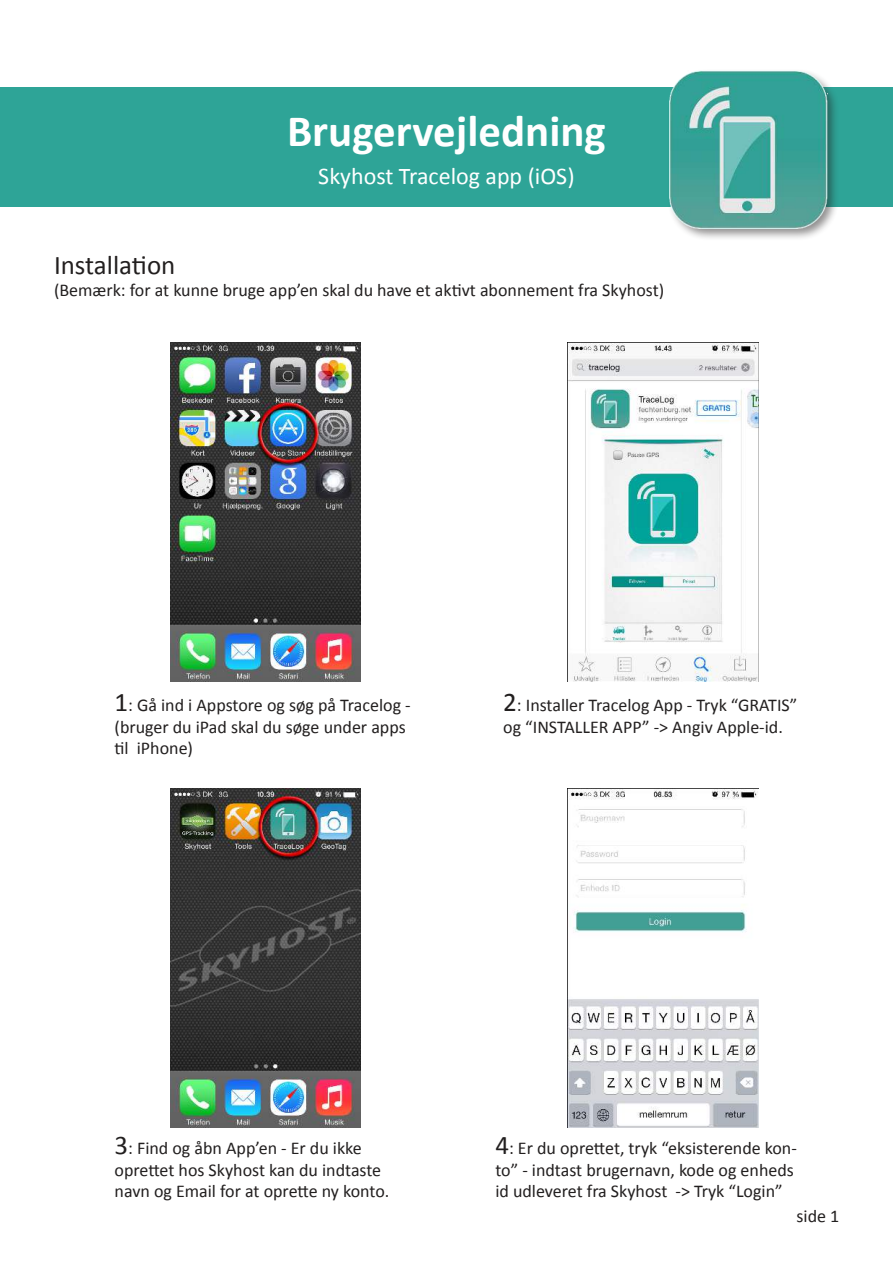
<style>
.page{position:relative;width:893px;height:1263px;background:#fff}
.page>*{position:absolute;margin:0;border:0;box-sizing:border-box;transform-origin:0 0}
.t1{font:700 45px "Calibri";color:#fff}
.t2{font:27px "Calibri";color:#221f1f}
.t3{font:24px "Calibri";color:#fff}
.t4{font:18px/21.6px "Calibri";color:#221f1f}
.s1{font-size:27px}
</style>
<div class="page">
<div style="left:0;top:87px;width:893px;height:119px;background:#2ea497"></div>
<img style="left:170px;top:342px;width:191px;height:339px">
<img style="left:568px;top:342px;width:190px;height:339px">
<img style="left:568px;top:788px;width:190px;height:339px">
<img style="left:170px;top:788px;width:191px;height:339px">
<div style="left:667px;top:68px;width:173px;height:173px;background:#221f1f;opacity:.5"></div>
<img style="left:668px;top:69px;width:159px;height:159px">
<h1 class="t1" style="left:287px;top:116px;width:320px">Brugervejledning</h1>
<h3 class="t3" style="left:318px;top:167px;width:258px">Skyhost Tracelog app (iOS)</h3>
<h2 class="t2" style="left:54px;top:247px;width:123px">Installa琀椀on</h2>
<p class="t4" style="left:54px;top:279px;width:612px">(Bemærk: for at kunne bruge app’en skal du have et ak琀椀vt abonnement fra Skyhost)</p>
<p class="t4" style="left:115px;top:696px;width:298px"><span class="s1">1</span>: Gå ind i Appstore og søg på Tracelog - (bruger du iPad skal du søge under apps琀椀l iPhone)</p>
<p class="t4" style="left:503px;top:696px;width:296px"><span class="s1">2</span>: Installer Tracelog App - Tryk “GRATIS” og “INSTALLER APP” -&gt; Angiv Apple-id.</p>
<p class="t4" style="left:115px;top:1138px;width:276px"><span class="s1">3</span>: Find og åbn App’en - Er du ikke opre琀琀et hos Skyhost kan du indtaste navn og Email for at opre琀琀e ny konto.</p>
<p class="t4" style="left:495px;top:1137px;width:303px"><span class="s1">4</span>: Er du opre琀琀et, tryk “eksisterende kon&shy;to” - indtast brugernavn, kode og enheds id udleveret fra Skyhost -&gt; Tryk “Login”</p>
<p class="t4" style="left:796px;top:1207px;width:44px">side 1</p>
</div>
